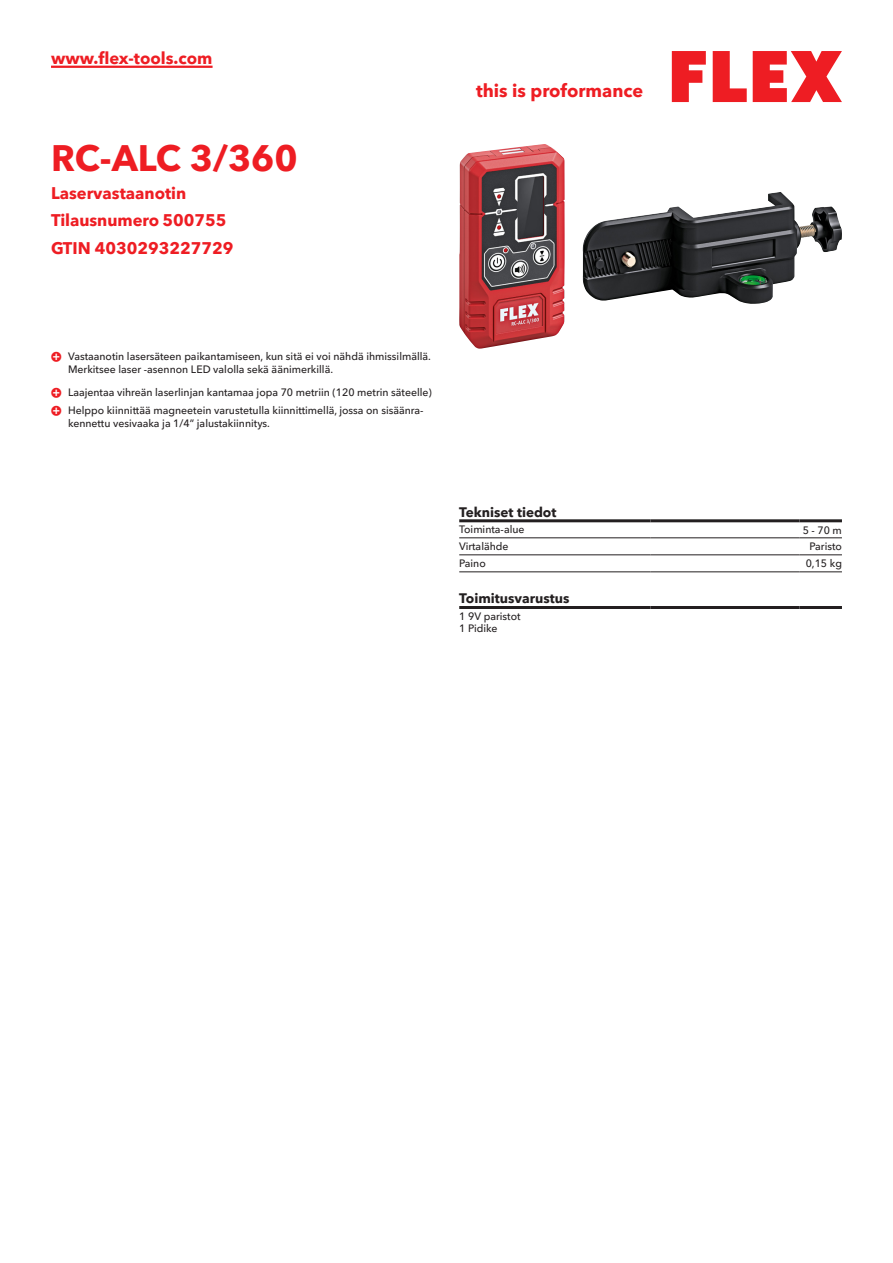
<style>
.page{position:relative;width:893px;height:1263px;background:#fff}
.page>*{position:absolute;margin:0;border:0;box-sizing:border-box;transform-origin:0 0}
.CB_AF_Product-name{font:700 36px "Avenir Next W1 G";color:#ee1d23}
.t1{font:700 18px "Avenir Next W1 G";color:#ee1d23}
.CB_AF_Order-number{font:700 16.5px "Avenir Next W1 G";color:#ee1d23}
.CB_AF_Product-short{font:700 16.5px "Avenir Next W1 G";color:#ee1d23}
.CB_AF_Table-headline{font:700 13.5px "Avenir Next W1 G";color:#231f20}
.CB_AF_Table-specific{font:500 10.5px/12.6px "Avenir Next W1 G";color:#231f20}
</style>
<div class="page">
<svg style="left:672px;top:51px;width:34px;height:51px"></svg>
<svg style="left:713px;top:51px;width:34px;height:51px"></svg>
<svg style="left:753px;top:51px;width:89px;height:51px"></svg>
<hr style="left:51px;top:66px;width:162px;height:2px;background:#ee1d23">
<img style="left:459px;top:144px;width:331px;height:205px">
<hr style="left:459px;top:538px;width:192px;height:1px;background:#231f20">
<hr style="left:651px;top:538px;width:148px;height:1px;background:#231f20">
<hr style="left:799px;top:538px;width:43px;height:1px;background:#231f20">
<hr style="left:459px;top:555px;width:192px;height:1px;background:#231f20">
<hr style="left:651px;top:555px;width:148px;height:1px;background:#231f20">
<hr style="left:799px;top:555px;width:43px;height:1px;background:#231f20">
<hr style="left:459px;top:572px;width:192px;height:1px;background:#231f20">
<hr style="left:651px;top:572px;width:148px;height:1px;background:#231f20">
<hr style="left:799px;top:572px;width:43px;height:1px;background:#231f20">
<hr style="left:459px;top:519px;width:192px;height:3px;background:#231f20">
<hr style="left:651px;top:519px;width:148px;height:3px;background:#231f20">
<hr style="left:799px;top:519px;width:43px;height:3px;background:#231f20">
<hr style="left:459px;top:606px;width:192px;height:3px;background:#231f20">
<hr style="left:651px;top:606px;width:148px;height:3px;background:#231f20">
<hr style="left:799px;top:606px;width:43px;height:3px;background:#231f20">
<h3 class="CB_AF_Order-number" style="left:51px;top:45px;width:163px">www.flex-tools.com</h3>
<p class="CB_AF_Product-name" style="left:51px;top:130px;width:248px">RC-ALC 3/360</p>
<p class="CB_AF_Product-short" style="left:51px;top:180px;width:137px">Laservastaanotin</p>
<p class="CB_AF_Order-number" style="left:51px;top:207px;width:177px">Tilausnumero 500755</p>
<p class="CB_AF_Order-number" style="left:51px;top:235px;width:184px">GTIN 4030293227729</p>
<h2 class="t1" style="left:476px;top:77px;width:169px">this is proformance</h2>
<p class="CB_AF_Table-specific" style="left:68px;top:349px;width:364px">Vastaanotin lasersäteen paikantamiseen, kun sitä ei voi nähdä ihmissilmällä.<br>Merkitsee laser -asennon LED valolla sekä äänimerkillä.</p>
<p class="CB_AF_Table-specific" style="left:68px;top:385px;width:365px">Laajentaa vihreän laserlinjan kantamaa jopa 70 metriin (120 metrin säteelle)</p>
<p class="CB_AF_Table-specific" style="left:68px;top:403px;width:357px">Helppo kiinnittää magneetein varustetulla kiinnittimellä, jossa on sisäänra&shy;kennettu vesivaaka ja 1/4” jalustakiinnitys.</p>
<p class="CB_AF_Table-headline" style="left:459px;top:501px;width:99px">Tekniset tiedot</p>
<p class="CB_AF_Table-specific" style="left:459px;top:522px;width:67px">Toiminta-alue</p>
<p class="CB_AF_Table-specific" style="left:803px;top:523px;width:41px">5 - 70 m</p>
<p class="CB_AF_Table-specific" style="left:459px;top:539px;width:51px">Virtalähde</p>
<p class="CB_AF_Table-specific" style="left:809px;top:539px;width:34px">Paristo</p>
<p class="CB_AF_Table-specific" style="left:459px;top:556px;width:28px">Paino</p>
<p class="CB_AF_Table-specific" style="left:806px;top:556px;width:38px">0,15 kg</p>
<p class="CB_AF_Table-headline" style="left:459px;top:587px;width:112px">Toimitusvarustus</p>
<p class="CB_AF_Table-specific" style="left:459px;top:609px;width:63px">1 9V paristot<br>1 Pidike</p>
</div>
